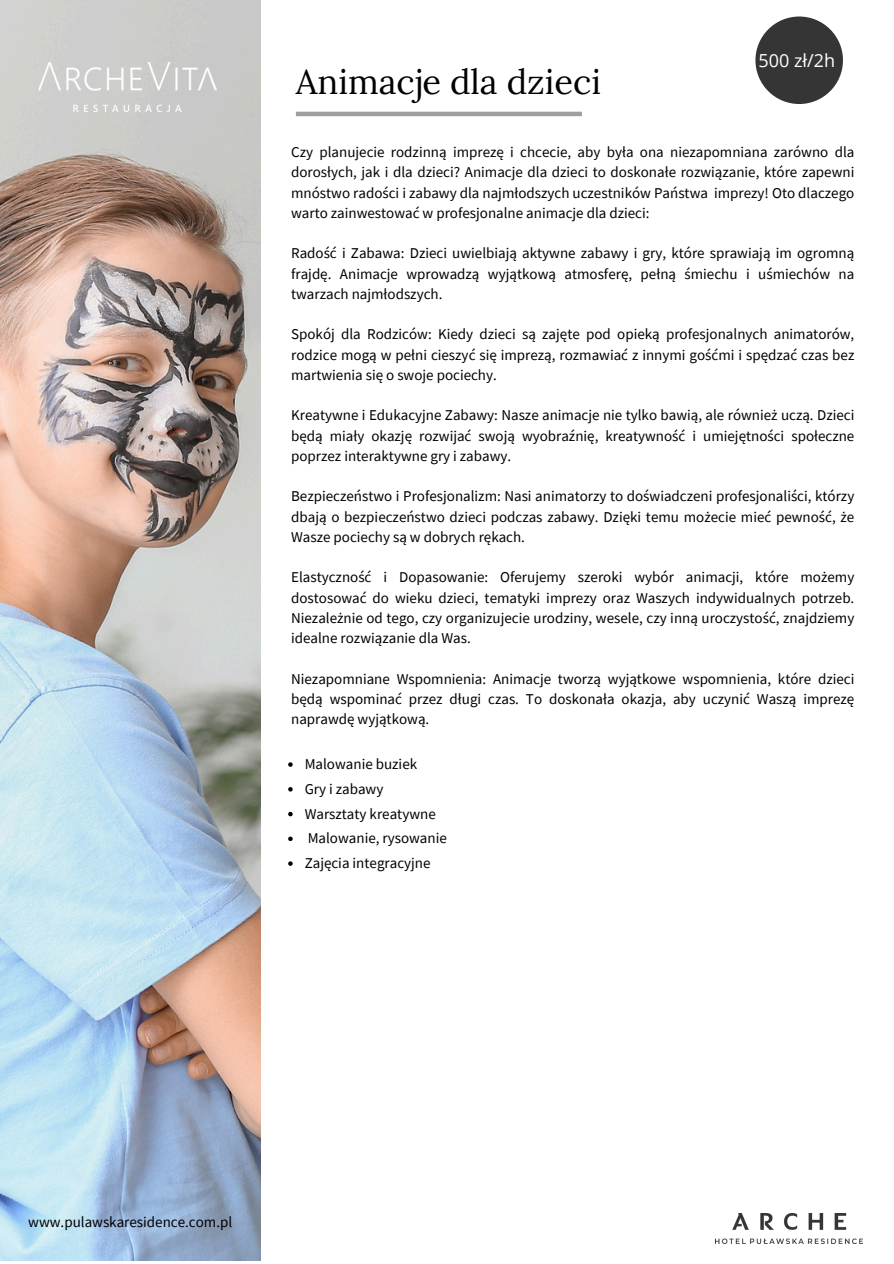
<style>
.page{position:relative;width:894px;height:1264px;background:#fff}
.page>*{position:absolute;margin:0;border:0;box-sizing:border-box;transform-origin:0 0}
.t1{font:34.35px "Lora";color:#000}
.t2{font:18px "Open Sans";color:#fff}
.t3{font:15px/20.2px "Source Sans Pro";color:#000;text-align:justify}
</style>
<div class="page">
<img style="left:0;top:0;width:260px;height:1260px">
<svg style="left:755px;top:17px;width:87px;height:87px;fill:#353535"></svg>
<hr style="left:296px;top:112px;width:285px;height:4px;background:#9d9e9e">
<img style="left:38px;top:62px;width:178px;height:50px">
<svg style="left:288px;top:762px;width:4px;height:4px"></svg>
<svg style="left:288px;top:787px;width:4px;height:4px"></svg>
<svg style="left:288px;top:811px;width:4px;height:5px"></svg>
<svg style="left:288px;top:836px;width:4px;height:5px"></svg>
<svg style="left:288px;top:861px;width:4px;height:4px"></svg>
<img style="left:715px;top:1213px;width:147px;height:30px">
<p class="t1" style="left:296px;top:59px;width:306px">Animacje dla dzieci</p>
<p class="t2" style="left:758px;top:48px;width:78px">500 zł/2h</p>
<p class="t3" style="left:291px;top:141px;width:564px">Czy planujecie rodzinną imprezę i chcecie, aby była ona niezapomniana zarówno dla dorosłych, jak i dla dzieci? Animacje dla dzieci to doskonałe rozwiązanie, które zapewni mnóstwo radości i zabawy dla najmłodszych uczestników Państwa imprezy! Oto dlaczego warto zainwestować w profesjonalne animacje dla dzieci:</p>
<p class="t3" style="left:291px;top:243px;width:564px">Radość i Zabawa: Dzieci uwielbiają aktywne zabawy i gry, które sprawiają im ogromną frajdę. Animacje wprowadzą wyjątkową atmosferę, pełną śmiechu i uśmiechów na twarzach najmłodszych.</p>
<p class="t3" style="left:291px;top:324px;width:564px">Spokój dla Rodziców: Kiedy dzieci są zajęte pod opieką profesjonalnych animatorów, rodzice mogą w pełni cieszyć się imprezą, rozmawiać z innymi gośćmi i spędzać czas bez martwienia się o swoje pociechy.</p>
<p class="t3" style="left:291px;top:405px;width:564px">Kreatywne i Edukacyjne Zabawy: Nasze animacje nie tylko bawią, ale również uczą. Dzieci będą miały okazję rozwijać swoją wyobraźnię, kreatywność i umiejętności społeczne poprzez interaktywne gry i zabawy.</p>
<p class="t3" style="left:291px;top:486px;width:564px">Bezpieczeństwo i Profesjonalizm: Nasi animatorzy to doświadczeni profesjonaliści, którzy dbają o bezpieczeństwo dzieci podczas zabawy. Dzięki temu możecie mieć pewność, że Wasze pociechy są w dobrych rękach.</p>
<p class="t3" style="left:291px;top:567px;width:564px">Elastyczność i Dopasowanie: Oferujemy szeroki wybór animacji, które możemy dostosować do wieku dzieci, tematyki imprezy oraz Waszych indywidualnych potrzeb.<br>Niezależnie od tego, czy organizujecie urodziny, wesele, czy inną uroczystość, znajdziemy idealne rozwiązanie dla Was.</p>
<p class="t3" style="left:291px;top:668px;width:564px">Niezapomniane Wspomnienia: Animacje tworzą wyjątkowe wspomnienia, które dzieci będą wspominać przez długi czas. To doskonała okazja, aby uczynić Waszą imprezę naprawdę wyjątkową.</p>
<h1 class="t3" style="left:304px;top:753px;width:114px">Malowanie buziek</h1>
<p class="t3" style="left:304px;top:778px;width:80px">Gry i zabawy</p>
<p class="t3" style="left:304px;top:803px;width:132px">Warsztaty kreatywne</p>
<p class="t3" style="left:307px;top:827px;width:141px">Malowanie, rysowanie</p>
<p class="t3" style="left:304px;top:852px;width:127px">Zajęcia integracyjne</p>
<p class="t3" style="left:28px;top:1211px;width:205px">www.pulawskaresidence.com.pl</p>
</div>
